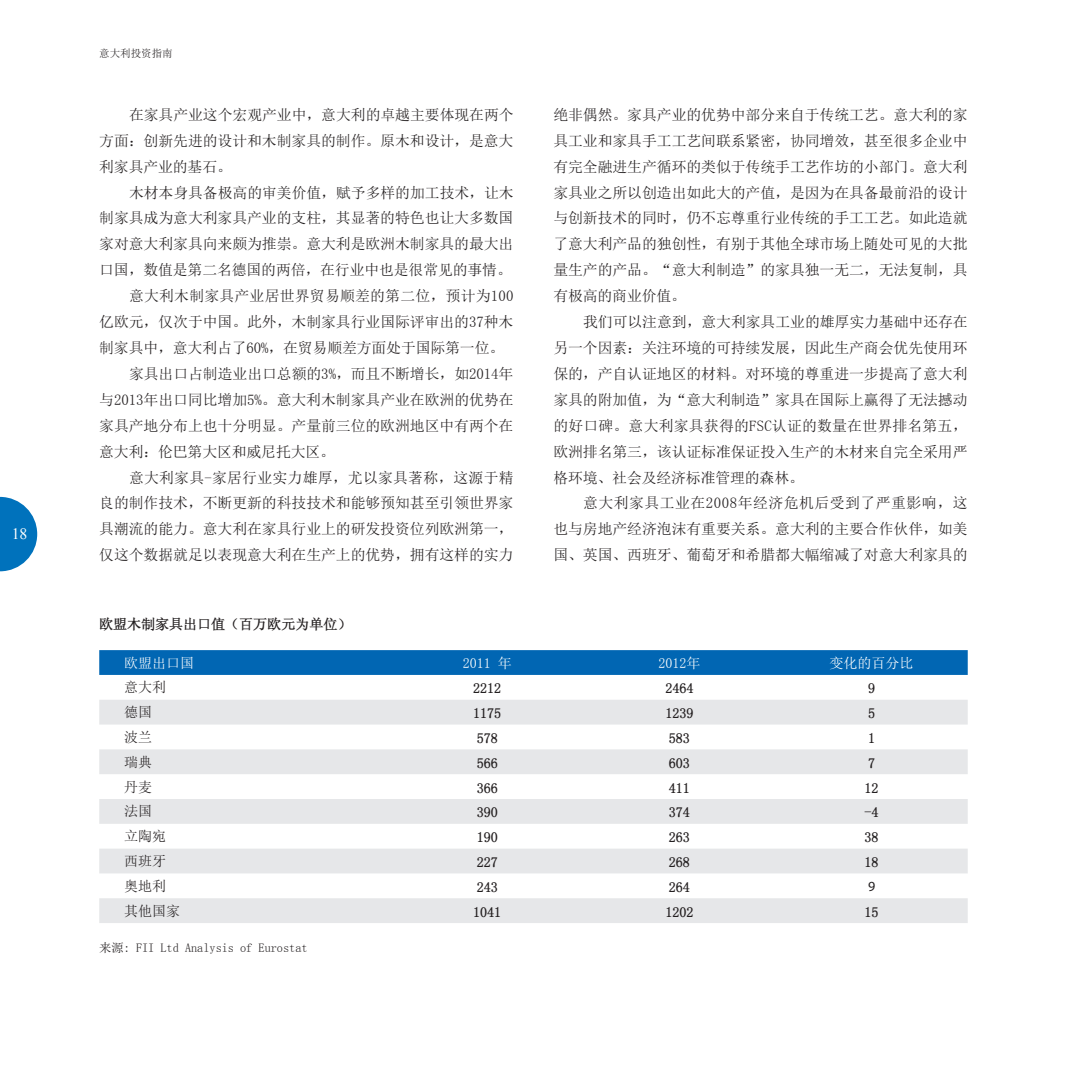
<style>
.page{position:relative;width:1067px;height:1067px;background:#fff}
.page>*{position:absolute;margin:0;border:0;box-sizing:border-box;transform-origin:0 0}
.t1{font:15.75px "Times New Roman";color:#fff}
.Testo_corrente{font:14.88px/25.9px "Sim Sun";letter-spacing:-.005em;color:#231f20;text-align:justify}
.Testo_corrente-2{font:14px "Sim Sun B";color:#231f20}
.Testo_corrente-3{font:14px "Sim Sun";color:#231f20}
.Testo_corrente-4{font:14px "Sim Sun";color:#fff}
.Testo_corrente-5{font:14px "Sim Sun BB";color:#231f20}
.Testo_corrente-6{font:14px "Myriad Pro";color:#231f20}
.Testo_corrente-7{font:12.25px "Sim Sun";color:#231f20}
.t2{font:10.5px "Sim Sun";color:#231f20}
</style>
<div class="page">
<svg style="left:0;top:497px;width:37px;height:74px"></svg>
<svg style="left:99px;top:650px;width:868px;height:25px;background:#0267b3"></svg>
<svg style="left:99px;top:700px;width:868px;height:223px;fill:#e6e7e9"></svg>
<p class="t1" style="left:12px;top:523px;width:17px">18</p>
<p class="t2" style="left:99px;top:48px;width:75px">意大利投资指南</p>
<p class="Testo_corrente" style="left:99px;top:102px;width:416px;text-indent:30px">在家具产业这个宏观产业中，意大利的卓越主要体现在两个方面：创新先进的设计和木制家具的制作。原木和设计，是意大利家具产业的基石。</p>
<p class="Testo_corrente" style="left:99px;top:179px;width:416px;text-indent:30px">木材本身具备极高的审美价值，赋予多样的加工技术，让木制家具成为意大利家具产业的支柱，其显著的特色也让大多数国家对意大利家具向来颇为推崇。意大利是欧洲木制家具的最大出口国，数值是第二名德国的两倍，在行业中也是很常见的事情。</p>
<p class="Testo_corrente" style="left:99px;top:283px;width:416px;text-indent:30px">意大利木制家具产业居世界贸易顺差的第二位，预计为100亿欧元，仅次于中国。此外，木制家具行业国际评审出的37种木制家具中，意大利占了60%，在贸易顺差方面处于国际第一位。</p>
<p class="Testo_corrente" style="left:99px;top:361px;width:416px;text-indent:30px">家具出口占制造业出口总额的3%，而且不断增长，如2014年与2013年出口同比增加5%。意大利木制家具产业在欧洲的优势在家具产地分布上也十分明显。产量前三位的欧洲地区中有两个在意大利：伦巴第大区和威尼托大区。</p>
<p class="Testo_corrente" style="left:99px;top:464px;width:416px;text-indent:30px">意大利家具-家居行业实力雄厚，尤以家具著称，这源于精良的制作技术，不断更新的科技技术和能够预知甚至引领世界家具潮流的能力。意大利在家具行业上的研发投资位列欧洲第一，仅这个数据就足以表现意大利在生产上的优势，拥有这样的实力</p>
<p class="Testo_corrente-5" style="left:99px;top:617px;width:253px">欧盟木制家具出口值（百万欧元为单位）</p>
<p class="Testo_corrente" style="left:553px;top:102px;width:416px">绝非偶然。家具产业的优势中部分来自于传统工艺。意大利的家具工业和家具手工工艺间联系紧密，协同增效，甚至很多企业中有完全融进生产循环的类似于传统手工艺作坊的小部门。意大利家具业之所以创造出如此大的产值，是因为在具备最前沿的设计与创新技术的同时，仍不忘尊重行业传统的手工工艺。如此造就了意大利产品的独创性，有别于其他全球市场上随处可见的大批量生产的产品。“意大利制造”的家具独一无二，无法复制，具有极高的商业价值。</p>
<p class="Testo_corrente" style="left:553px;top:309px;width:416px;text-indent:30px">我们可以注意到，意大利家具工业的雄厚实力基础中还存在另一个因素：关注环境的可持续发展，因此生产商会优先使用环保的，产自认证地区的材料。对环境的尊重进一步提高了意大利家具的附加值，为“意大利制造”家具在国际上赢得了无法撼动的好口碑。意大利家具获得的FSC认证的数量在世界排名第五，欧洲排名第三，该认证标准保证投入生产的木材来自完全采用严格环境、社会及经济标准管理的森林。</p>
<p class="Testo_corrente" style="left:553px;top:490px;width:416px;text-indent:30px">意大利家具工业在2008年经济危机后受到了严重影响，这也与房地产经济泡沫有重要关系。意大利的主要合作伙伴，如美国、英国、西班牙、葡萄牙和希腊都大幅缩减了对意大利家具的</p>
<p class="Testo_corrente-4" style="left:124px;top:655px;width:71px">欧盟出口国</p>
<p class="Testo_corrente-4" style="left:462px;top:655px;width:50px">2011 年</p>
<p class="Testo_corrente-4" style="left:658px;top:655px;width:43px">2012年</p>
<p class="Testo_corrente-4" style="left:829px;top:655px;width:85px">变化的百分比</p>
<p class="Testo_corrente-3" style="left:124px;top:680px;width:43px">意大利</p>
<p class="Testo_corrente-2" style="left:473px;top:681px;width:29px">2212</p>
<p class="Testo_corrente-2" style="left:665px;top:681px;width:29px">2464</p>
<p class="Testo_corrente-2" style="left:868px;top:681px;width:8px">9</p>
<p class="Testo_corrente-3" style="left:124px;top:705px;width:29px">德国</p>
<p class="Testo_corrente-2" style="left:473px;top:706px;width:29px">1175</p>
<p class="Testo_corrente-2" style="left:665px;top:706px;width:29px">1239</p>
<p class="Testo_corrente-2" style="left:868px;top:706px;width:8px">5</p>
<p class="Testo_corrente-3" style="left:124px;top:730px;width:29px">波兰</p>
<p class="Testo_corrente-2" style="left:476px;top:730px;width:22px">578</p>
<p class="Testo_corrente-2" style="left:669px;top:730px;width:22px">583</p>
<p class="Testo_corrente-2" style="left:868px;top:730px;width:8px">1</p>
<p class="Testo_corrente-3" style="left:124px;top:754px;width:29px">瑞典</p>
<p class="Testo_corrente-2" style="left:476px;top:755px;width:22px">566</p>
<p class="Testo_corrente-2" style="left:669px;top:755px;width:22px">603</p>
<p class="Testo_corrente-2" style="left:868px;top:755px;width:8px">7</p>
<p class="Testo_corrente-3" style="left:124px;top:779px;width:29px">丹麦</p>
<p class="Testo_corrente-2" style="left:476px;top:780px;width:22px">366</p>
<p class="Testo_corrente-2" style="left:669px;top:780px;width:22px">411</p>
<p class="Testo_corrente-2" style="left:864px;top:780px;width:15px">12</p>
<p class="Testo_corrente-3" style="left:124px;top:804px;width:29px">法国</p>
<p class="Testo_corrente-2" style="left:476px;top:805px;width:22px">390</p>
<p class="Testo_corrente-2" style="left:669px;top:805px;width:22px">374</p>
<p class="Testo_corrente-2" style="left:864px;top:805px;width:15px">-4</p>
<p class="Testo_corrente-3" style="left:124px;top:829px;width:43px">立陶宛</p>
<p class="Testo_corrente-2" style="left:476px;top:830px;width:22px">190</p>
<p class="Testo_corrente-2" style="left:669px;top:830px;width:22px">263</p>
<p class="Testo_corrente-2" style="left:864px;top:830px;width:15px">38</p>
<p class="Testo_corrente-3" style="left:124px;top:854px;width:43px">西班牙</p>
<p class="Testo_corrente-2" style="left:476px;top:854px;width:22px">227</p>
<p class="Testo_corrente-2" style="left:669px;top:854px;width:22px">268</p>
<p class="Testo_corrente-2" style="left:864px;top:854px;width:15px">18</p>
<p class="Testo_corrente-3" style="left:124px;top:878px;width:43px">奥地利</p>
<p class="Testo_corrente-2" style="left:476px;top:879px;width:22px">243</p>
<p class="Testo_corrente-2" style="left:669px;top:879px;width:22px">264</p>
<p class="Testo_corrente-6" style="left:868px;top:878px;width:9px">9</p>
<p class="Testo_corrente-3" style="left:124px;top:903px;width:57px">其他国家</p>
<p class="Testo_corrente-2" style="left:473px;top:904px;width:29px">1041</p>
<p class="Testo_corrente-2" style="left:665px;top:904px;width:29px">1202</p>
<p class="Testo_corrente-2" style="left:864px;top:904px;width:15px">15</p>
<p class="Testo_corrente-7" style="left:99px;top:941px;width:210px">来源: FII Ltd Analysis of Eurostat</p>
</div>
